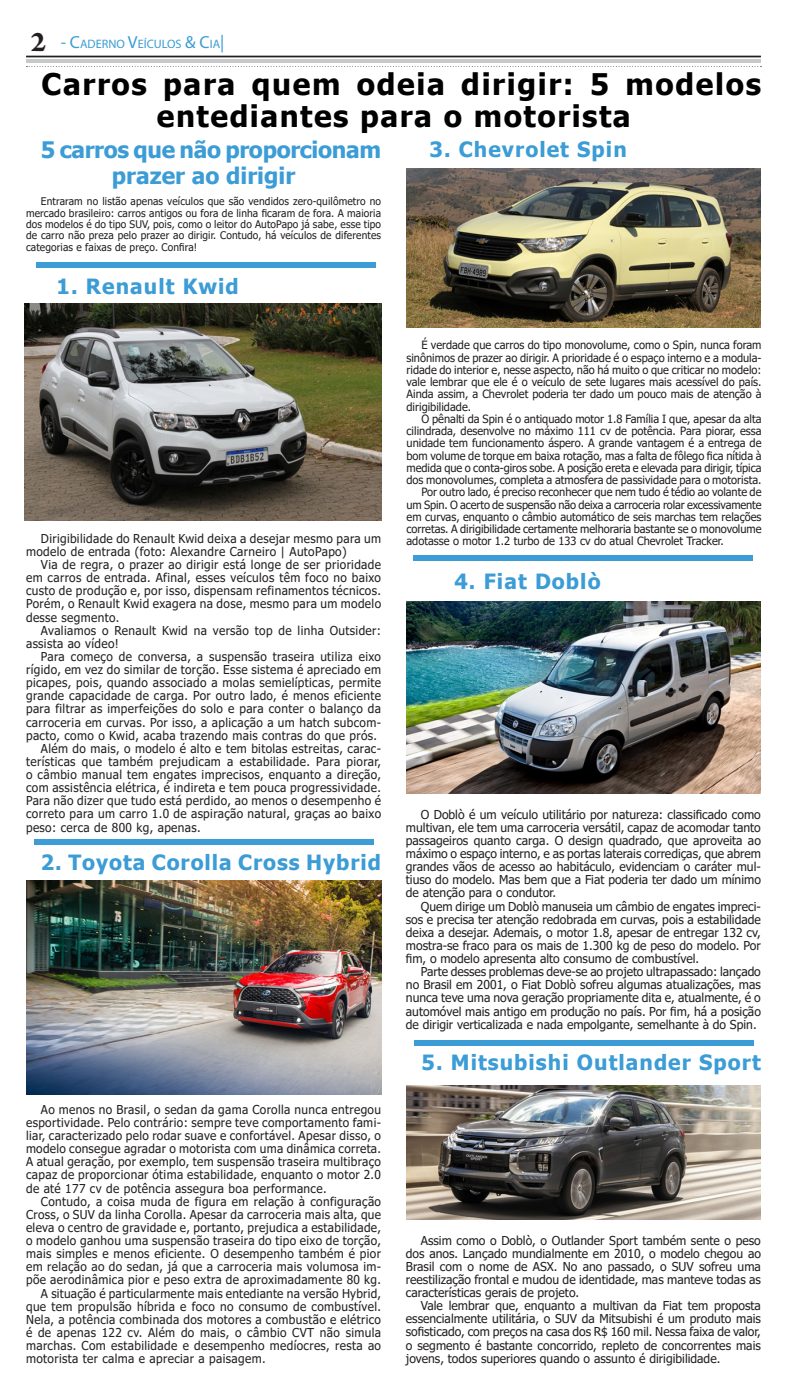
<style>
.page{position:relative;width:787px;height:1389px;background:#fff}
.page>*{position:absolute;margin:0;border:0;box-sizing:border-box;transform-origin:0 0}
.Texto_Jornal{font:700 29.75px/32.4px "Tahoma";letter-spacing:.055em;color:#000;text-align:center}
.Texto_Jornal-2{font:700 22.75px/26.2px "Tahoma";letter-spacing:-.015em;color:#3b9cd6}
.Texto_Jornal-3{font:700 21px "Tahoma";letter-spacing:.05em;color:#3b9cd6}
.Texto_Jornal-4{font:12.25px/13.1px "Tahoma";letter-spacing:.03em;color:#231f20;text-align:justify}
.t1{font:12.25px "Myriad Pro";color:#3b9cd6}
.Texto_Jornal-5{font:11.38px/12.2px "Tahoma";color:#231f20;text-align:justify}
.Texto_Jornal-6{font:10.5px/11.4px "Tahoma";letter-spacing:.01em;color:#231f20;text-align:justify}
.s1{font-family:"Arno Pro";font-weight:700;font-size:30.62px;color:#231f20}
.s2{font-size:17.5px}
</style>
<div class="page">
<hr style="left:26px;top:59px;width:734px;height:4px;background:#c7c8ca">
<hr style="left:26px;top:56px;width:734px;height:1px;background:#231f20">
<svg style="left:26px;top:66px;width:735px;height:1px"></svg>
<img style="left:25px;top:304px;width:356px;height:217px">
<img style="left:26px;top:881px;width:355px;height:214px">
<div style="left:34px;top:839px;width:339px;height:6px;background:#3b9cd6"></div>
<div style="left:413px;top:555px;width:339px;height:5px;background:#3b9cd6"></div>
<div style="left:414px;top:1040px;width:339px;height:5px;background:#3b9cd6"></div>
<div style="left:36px;top:262px;width:339px;height:6px;background:#3b9cd6"></div>
<img style="left:406px;top:169px;width:354px;height:158px">
<img style="left:406px;top:601px;width:354px;height:193px">
<img style="left:406px;top:1086px;width:354px;height:134px">
<p class="t1" style="left:30px;top:36px;width:195px"><span class="s1">2</span> <span class="s2">- C</span>ADERNO <span class="s2">V</span>EÍCULOS <span class="s2">&amp; C</span>IA<span class="s2">|</span></p>
<p class="Texto_Jornal" style="left:42px;top:69px;width:720px">Carros para quem odeia dirigir: 5 modelos entediantes para o motorista</p>
<p class="Texto_Jornal-2" style="left:112px;top:137px;width:270px;text-indent:-71px">5 carros que não proporcionam prazer ao dirigir</p>
<p class="Texto_Jornal-6" style="left:26px;top:196px;width:356px;text-indent:15px">Entraram no listão apenas veículos que são vendidos zero-quilômetro no mercado brasileiro: carros antigos ou fora de linha ficaram de fora. A maioria dos modelos é do tipo SUV, pois, como o leitor do AutoPapo já sabe, esse tipo de carro não preza pelo prazer ao dirigir. Contudo, há veículos de diferentes categorias e faixas de preço. Confira!</p>
<p class="Texto_Jornal-3" style="left:57px;top:272px;width:184px">1. Renault Kwid</p>
<p class="Texto_Jornal-4" style="left:26px;top:532px;width:356px;text-indent:15px">Dirigibilidade do Renault Kwid deixa a desejar mesmo para um modelo de entrada (foto: Alexandre Carneiro | AutoPapo)</p>
<p class="Texto_Jornal-4" style="left:26px;top:559px;width:356px;text-indent:15px">Via de regra, o prazer ao dirigir está longe de ser prioridade em carros de entrada. Afinal, esses veículos têm foco no baixo custo de produção e, por isso, dispensam refinamentos técnicos.<br>Porém, o Renault Kwid exagera na dose, mesmo para um modelo desse segmento.</p>
<p class="Texto_Jornal-4" style="left:26px;top:624px;width:356px;text-indent:15px">Avaliamos o Renault Kwid na versão top de linha Outsider: assista ao vídeo!</p>
<p class="Texto_Jornal-4" style="left:26px;top:651px;width:356px;text-indent:15px">Para começo de conversa, a suspensão traseira utiliza eixo rígido, em vez do similar de torção. Esse sistema é apreciado em picapes, pois, quando associado a molas semielípticas, permite grande capacidade de carga. Por outro lado, é menos eficiente para filtrar as imperfeições do solo e para conter o balanço da carroceria em curvas. Por isso, a aplicação a um hatch subcom&shy;pacto, como o Kwid, acaba trazendo mais contras do que prós.</p>
<p class="Texto_Jornal-4" style="left:26px;top:742px;width:356px;text-indent:15px">Além do mais, o modelo é alto e tem bitolas estreitas, carac&shy;terísticas que também prejudicam a estabilidade. Para piorar, o câmbio manual tem engates imprecisos, enquanto a direção, com assistência elétrica, é indireta e tem pouca progressividade.<br>Para não dizer que tudo está perdido, ao menos o desempenho é correto para um carro 1.0 de aspiração natural, graças ao baixo peso: cerca de 800 kg, apenas.</p>
<p class="Texto_Jornal-3" style="left:41px;top:848px;width:341px">2. Toyota Corolla Cross Hybrid</p>
<p class="Texto_Jornal-4" style="left:26px;top:1104px;width:356px;text-indent:15px">Ao menos no Brasil, o sedan da gama Corolla nunca entregou esportividade. Pelo contrário: sempre teve comportamento fami&shy;liar, caracterizado pelo rodar suave e confortável. Apesar disso, o modelo consegue agradar o motorista com uma dinâmica correta.<br>A atual geração, por exemplo, tem suspensão traseira multibraço capaz de proporcionar ótima estabilidade, enquanto o motor 2.0 de até 177 cv de potência assegura boa performance.</p>
<p class="Texto_Jornal-4" style="left:26px;top:1195px;width:356px;text-indent:15px">Contudo, a coisa muda de figura em relação à configuração Cross, o SUV da linha Corolla. Apesar da carroceria mais alta, que eleva o centro de gravidade e, portanto, prejudica a estabilidade, o modelo ganhou uma suspensão traseira do tipo eixo de torção, mais simples e menos eficiente. O desempenho também é pior em relação ao do sedan, já que a carroceria mais volumosa im&shy;põe aerodinâmica pior e peso extra de aproximadamente 80 kg.</p>
<p class="Texto_Jornal-4" style="left:26px;top:1287px;width:356px;text-indent:15px">A situação é particularmente mais entediante na versão Hybrid, que tem propulsão híbrida e foco no consumo de combustível.<br>Nela, a potência combinada dos motores a combustão e elétrico é de apenas 122 cv. Além do mais, o câmbio CVT não simula marchas. Com estabilidade e desempenho medíocres, resta ao motorista ter calma e apreciar a paisagem.</p>
<p class="Texto_Jornal-3" style="left:429px;top:135px;width:199px">3. Chevrolet Spin</p>
<p class="Texto_Jornal-5" style="left:406px;top:340px;width:356px;text-indent:15px">É verdade que carros do tipo monovolume, como o Spin, nunca foram sinônimos de prazer ao dirigir. A prioridade é o espaço interno e a modula&shy;ridade do interior e, nesse aspecto, não há muito o que criticar no modelo: vale lembrar que ele é o veículo de sete lugares mais acessível do país.<br>Ainda assim, a Chevrolet poderia ter dado um pouco mais de atenção à dirigibilidade.</p>
<p class="Texto_Jornal-5" style="left:406px;top:413px;width:356px;text-indent:15px">O pênalti da Spin é o antiquado motor 1.8 Família I que, apesar da alta cilindrada, desenvolve no máximo 111 cv de potência. Para piorar, essa unidade tem funcionamento áspero. A grande vantagem é a entrega de bom volume de torque em baixa rotação, mas a falta de fôlego fica nítida à medida que o conta-giros sobe. A posição ereta e elevada para dirigir, típica dos monovolumes, completa a atmosfera de passividade para o motorista.</p>
<p class="Texto_Jornal-5" style="left:406px;top:487px;width:356px;text-indent:15px">Por outro lado, é preciso reconhecer que nem tudo é tédio ao volante de um Spin. O acerto de suspensão não deixa a carroceria rolar excessivamente em curvas, enquanto o câmbio automático de seis marchas tem relações corretas. A dirigibilidade certamente melhoraria bastante se o monovolume adotasse o motor 1.2 turbo de 133 cv do atual Chevrolet Tracker.</p>
<p class="Texto_Jornal-3" style="left:454px;top:567px;width:148px">4. Fiat Doblò</p>
<p class="Texto_Jornal-4" style="left:406px;top:808px;width:356px;text-indent:15px">O Doblò é um veículo utilitário por natureza: classificado como multivan, ele tem uma carroceria versátil, capaz de acomodar tanto passageiros quanto carga. O design quadrado, que aproveita ao máximo o espaço interno, e as portas laterais corrediças, que abrem grandes vãos de acesso ao habitáculo, evidenciam o caráter mul&shy;tiuso do modelo. Mas bem que a Fiat poderia ter dado um mínimo de atenção para o condutor.</p>
<p class="Texto_Jornal-4" style="left:406px;top:900px;width:356px;text-indent:15px">Quem dirige um Doblò manuseia um câmbio de engates impreci&shy;sos e precisa ter atenção redobrada em curvas, pois a estabilidade deixa a desejar. Ademais, o motor 1.8, apesar de entregar 132 cv, mostra-se fraco para os mais de 1.300 kg de peso do modelo. Por fim, o modelo apresenta alto consumo de combustível.</p>
<p class="Texto_Jornal-4" style="left:406px;top:966px;width:356px;text-indent:15px">Parte desses problemas deve-se ao projeto ultrapassado: lançado no Brasil em 2001, o Fiat Doblò sofreu algumas atualizações, mas nunca teve uma nova geração propriamente dita e, atualmente, é o automóvel mais antigo em produção no país. Por fim, há a posição de dirigir verticalizada e nada empolgante, semelhante à do Spin.</p>
<p class="Texto_Jornal-3" style="left:421px;top:1048px;width:340px">5. Mitsubishi Outlander Sport</p>
<p class="Texto_Jornal-4" style="left:406px;top:1234px;width:356px;text-indent:15px">Assim como o Doblò, o Outlander Sport também sente o peso dos anos. Lançado mundialmente em 2010, o modelo chegou ao Brasil com o nome de ASX. No ano passado, o SUV sofreu uma reestilização frontal e mudou de identidade, mas manteve todas as características gerais de projeto.</p>
<p class="Texto_Jornal-4" style="left:406px;top:1300px;width:356px;text-indent:15px">Vale lembrar que, enquanto a multivan da Fiat tem proposta essencialmente utilitária, o SUV da Mitsubishi é um produto mais sofisticado, com preços na casa dos R$ 160 mil. Nessa faixa de valor, o segmento é bastante concorrido, repleto de concorrentes mais jovens, todos superiores quando o assunto é dirigibilidade.</p>
</div>
